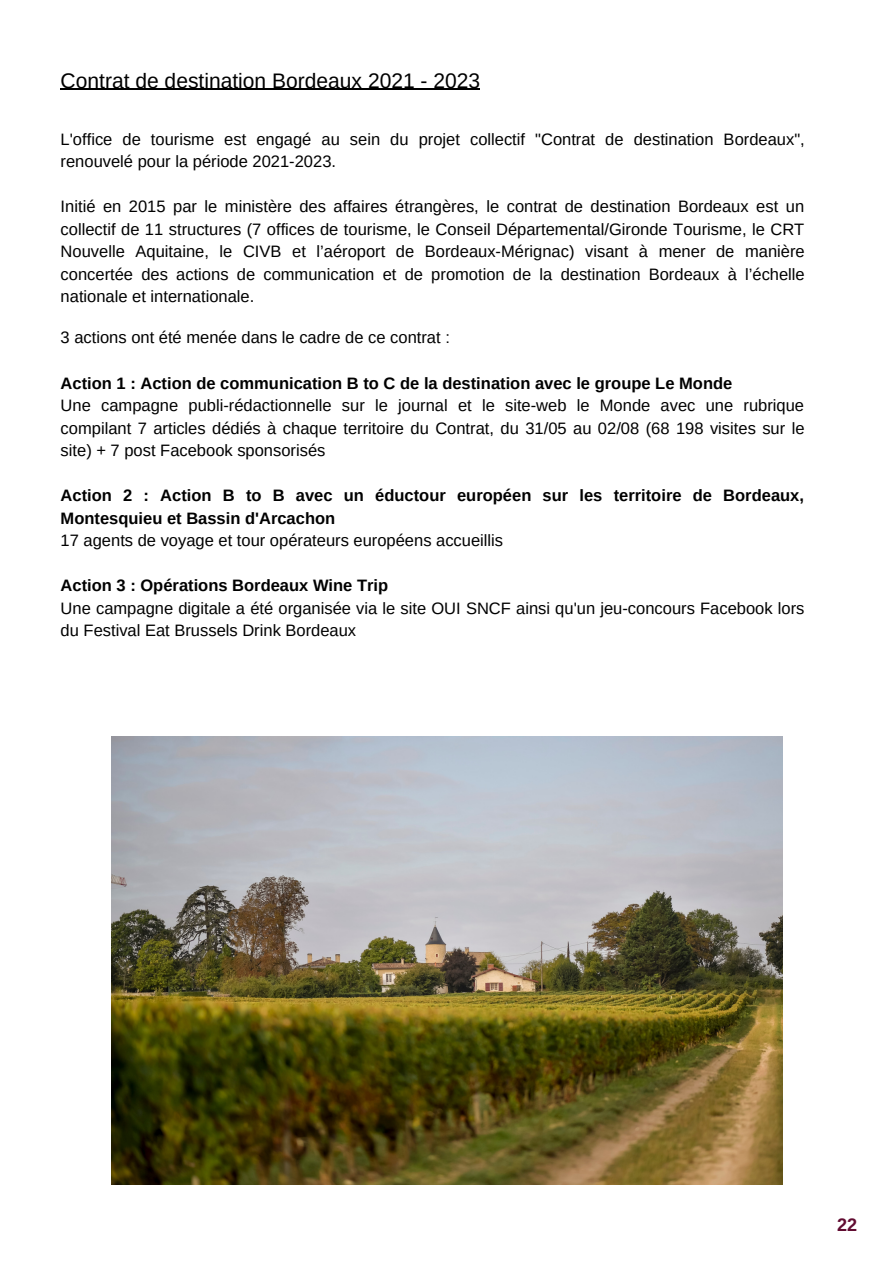
<style>
.page{position:relative;width:894px;height:1264px;background:#fff}
.page>*{position:absolute;margin:0;border:0;box-sizing:border-box;transform-origin:0 0}
.t1{font:21px "Arimo";color:#000}
.t2{font:700 18px "Arimo";color:#610c31}
.t3{font:16.5px/22.5px "Arimo";color:#000}
.t4{font:700 16.5px/22.5px "Arimo";color:#000}
</style>
<div class="page">
<img style="left:112px;top:736px;width:670px;height:447px">
<hr style="left:61px;top:89px;width:419px;height:1px;background:#000">
<p class="t1" style="left:61px;top:69px;width:421px">Contrat de destination Bordeaux 2021 - 2023</p>
<p class="t3" style="left:61px;top:128px;width:745px">L'office de tourisme est engagé au sein du projet collectif "Contrat de destination Bordeaux", renouvelé pour la période 2021-2023.</p>
<p class="t3" style="left:61px;top:195px;width:745px;text-align:justify">Initié en 2015 par le ministère des affaires étrangères, le contrat de destination Bordeaux est un collectif de 11 structures (7 offices de tourisme, le Conseil Départemental/Gironde Tourisme, le CRT Nouvelle Aquitaine, le CIVB et l’aéroport de Bordeaux-Mérignac) visant à mener de manière concertée des actions de communication et de promotion de la destination Bordeaux à l’échelle nationale et internationale.</p>
<p class="t3" style="left:61px;top:326px;width:390px">3 actions ont été menée dans le cadre de ce contrat :</p>
<p class="t4" style="left:61px;top:371px;width:673px">Action 1 : Action de communication B to C de la destination avec le groupe Le Monde</p>
<p class="t3" style="left:61px;top:394px;width:745px;text-align:justify">Une campagne publi-rédactionnelle sur le journal et le site-web le Monde avec une rubrique compilant 7 articles dédiés à chaque territoire du Contrat, du 31/05 au 02/08 (68 198 visites sur le site) + 7 post Facebook sponsorisés</p>
<p class="t4" style="left:61px;top:484px;width:744px">Action 2 : Action B to B avec un éductour européen sur les territoire de Bordeaux,<br>Montesquieu et Bassin d'Arcachon</p>
<p class="t3" style="left:61px;top:529px;width:444px">17 agents de voyage et tour opérateurs européens accueillis</p>
<p class="t4" style="left:61px;top:574px;width:329px">Action 3 : Opérations Bordeaux Wine Trip</p>
<p class="t3" style="left:61px;top:597px;width:745px">Une campagne digitale a été organisée via le site OUI SNCF ainsi qu'un jeu-concours Facebook lors du Festival Eat Brussels Drink Bordeaux</p>
<p class="t2" style="left:837px;top:1214px;width:22px">22</p>
</div>
